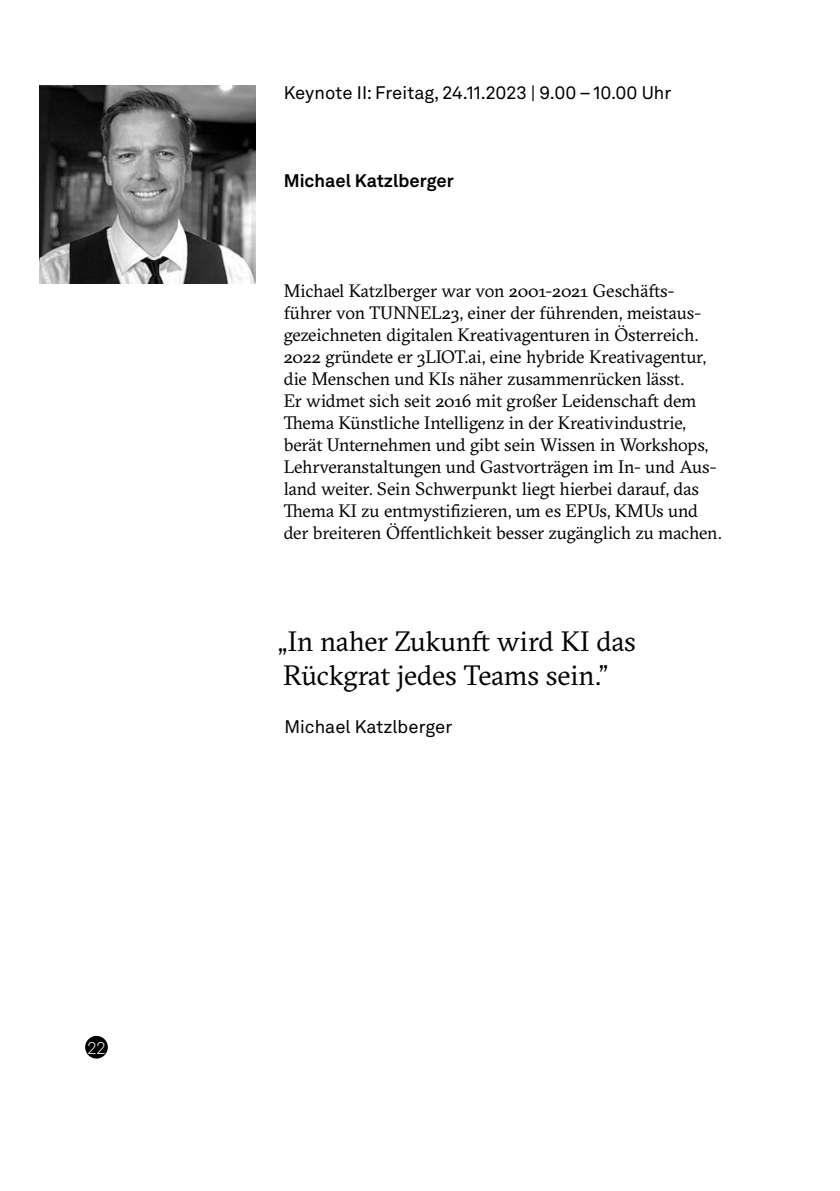
<style>
.page{position:relative;width:840px;height:1191px;background:#fff}
.page>*{position:absolute;margin:0;border:0;box-sizing:border-box;transform-origin:0 0}
.t1{font:28px/33.6px "GT Sectra";letter-spacing:-.005em;color:#000}
.t2{font:18px/22px "GT Sectra";letter-spacing:-.01em;color:#000}
.t3{font:18px "Akkurat LL";color:#000}
.t4{font:700 18px "Akkurat LL";color:#000}
.t5{font:300 17px "Akkurat LL";color:#fff}
</style>
<div class="page">
<div style="left:85px;top:1035px;width:23px;height:23px;background:#000;border-radius:50%"></div>
<img style="left:40px;top:85px;width:215px;height:198px">
<p class="t5" style="left:87px;top:1035px;width:20px">22</p>
<p class="t3" style="left:283px;top:79px;width:389px">Keynote II: Freitag, 24.11.2023 | 9.00 – 10.00 Uhr</p>
<p class="t4" style="left:283px;top:166px;width:172px">Michael Katzlberger</p>
<p class="t2" style="left:283px;top:280px;width:439px">Michael Katzlberger war von 2001-2021 Geschäfts&shy;führer von TUNNEL23, einer der führenden, meistaus&shy;gezeichneten digitalen Kreativagenturen in Österreich.<br>2022 gründete er 3LIOT.ai, eine hybride Kreativagentur, die Menschen und KIs näher zusammenrücken lässt.<br>Er widmet sich seit 2016 mit großer Leidenschaft dem Thema Künstliche Intelligenz in der Kreativindustrie, berät Unternehmen und gibt sein Wissen in Workshops, Lehrveranstaltungen und Gastvorträgen im In- und Aus&shy;land weiter. Sein Schwerpunkt liegt hierbei darauf, das Thema KI zu entmystifizieren, um es EPUs, KMUs und der breiteren Öffentlichkeit besser zugänglich zu machen.</p>
<h1 class="t1" style="left:278px;top:625px;width:359px">„In naher Zukunft wird KI das<br>Rückgrat jedes Teams sein.”</h1>
<p class="t3" style="left:284px;top:713px;width:169px">Michael Katzlberger</p>
</div>
